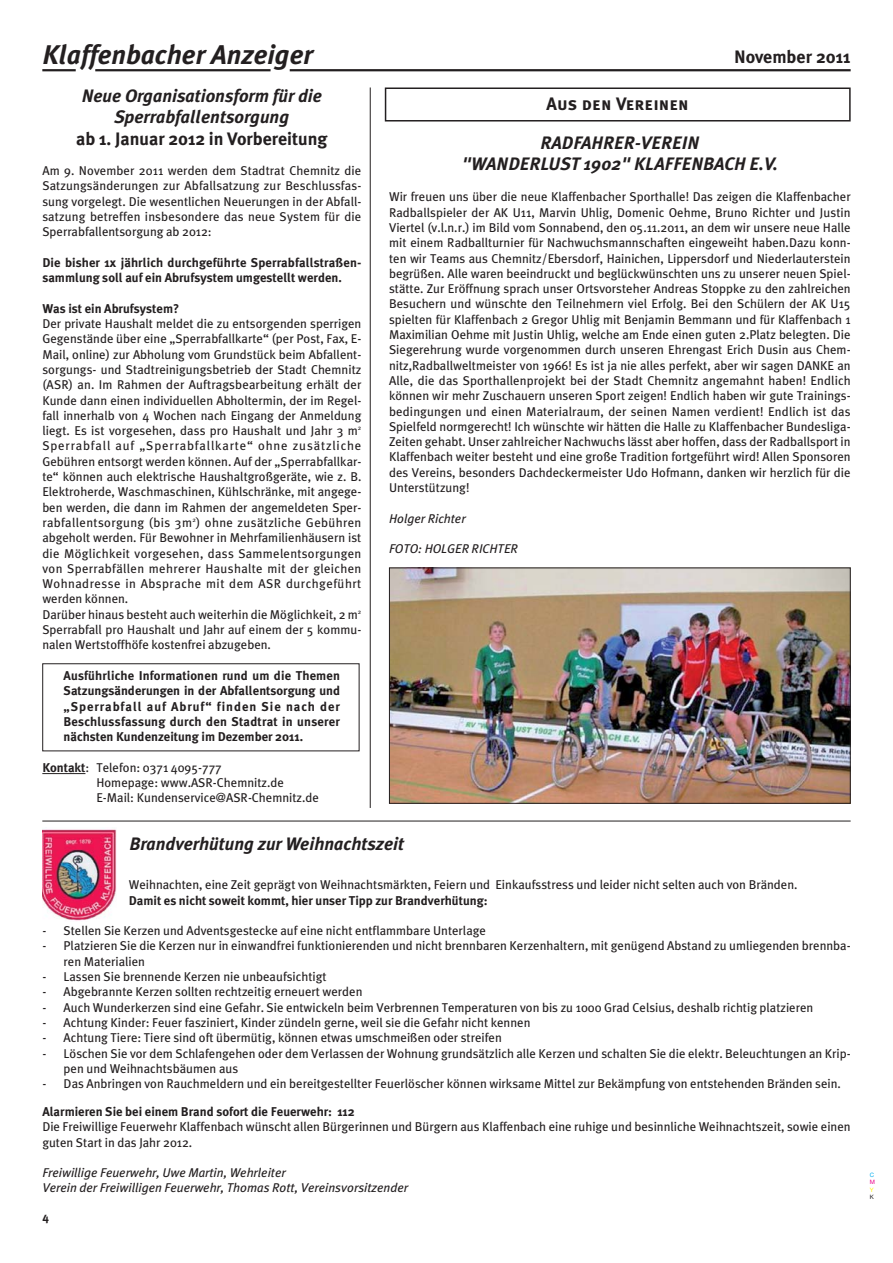
<style>
.page{position:relative;width:893px;height:1263px;background:#fff}
.page>*{position:absolute;margin:0;border:0;box-sizing:border-box;transform-origin:0 0}
.t1{font:italic 700 27px "Meta Plus";color:#231f20}
.t2{font:italic 700 18px/21.6px "Meta Plus";color:#231f20;text-align:center}
.t3{font:700 18px "Meta Plus";color:#231f20}
.t4{font:18px "Meta Plus Bold Caps";color:#231f20}
.t5{font:12.75px/15.3px "Meta Plus";color:#231f20}
.t6{font:700 12.75px/15.3px "Meta Plus";color:#231f20}
.t7{font:italic 12.75px/15.3px "Meta Plus";color:#231f20}
.t8{font:700 12px "Meta Plus";color:#231f20}
.t9{font:6px "Helvetica Neue";color:#00adef}
.t10{font:6px "Helvetica Neue";color:#ec008c}
.t11{font:6px "Helvetica Neue";color:#fff200}
.t12{font:6px "Helvetica Neue";color:#231f20}
.s1{font-weight:700}
</style>
<div class="page">
<hr style="left:42px;top:69px;width:34px;height:2px;background:#231f20">
<hr style="left:95px;top:69px;width:175px;height:2px;background:#231f20">
<hr style="left:290px;top:69px;width:560px;height:2px;background:#231f20">
<hr style="left:370px;top:88px;width:1px;height:720px;background:#231f20">
<hr style="left:42px;top:773px;width:43px;height:1px;background:#231f20">
<div style="left:42px;top:663px;width:317px;height:88px;border:1px solid #231f20"></div>
<div style="left:385px;top:88px;width:465px;height:34px;border:2px solid #231f20"></div>
<img style="left:391px;top:570px;width:457px;height:232px">
<div style="left:389px;top:568px;width:461px;height:236px;border:1px solid #231f20"></div>
<hr style="left:42px;top:821px;width:808px;height:1px;background:#231f20">
<img style="left:42px;top:829px;width:75px;height:92px">
<h1 class="t1" style="left:42px;top:45px;width:272px">Klaffenbacher Anzeiger</h1>
<h2 class="t3" style="left:734px;top:48px;width:118px">November 2011</h2>
<h2 class="t2" style="left:82px;top:87px;width:242px">Neue Organisationsform für die<br>Sperrabfallentsorgung</h2>
<h2 class="t3" style="left:76px;top:130px;width:253px">ab 1. Januar 2012 in Vorbereitung</h2>
<p class="t5" style="left:42px;top:164px;width:320px;text-align:justify">Am 9. November 2011 werden dem Stadtrat Chemnitz die Satzungsänderungen zur Abfallsatzung zur Beschlussfas&shy;sung vorgelegt. Die wesentlichen Neuerungen in der Abfall&shy;satzung betreffen insbesondere das neue System für die Sperrabfallentsorgung ab 2012:</p>
<p class="t6" style="left:42px;top:256px;width:320px">Die bisher 1x jährlich durchgeführte Sperrabfallstraßen&shy;sammlung soll auf ein Abrufsystem umgestellt werden.</p>
<p class="t6" style="left:42px;top:301px;width:138px">Was ist ein Abrufsystem?</p>
<p class="t5" style="left:42px;top:317px;width:320px">Der private Haushalt meldet die zu entsorgenden sperrigen Gegenstände über eine „Sperrabfallkarte“ (per Post, Fax, E-Mail, online) zur Abholung vom Grundstück beim Abfallent&shy;sorgungs- und Stadtreinigungsbetrieb der Stadt Chemnitz (ASR) an. Im Rahmen der Auftragsbearbeitung erhält der Kunde dann einen individuellen Abholtermin, der im Regel&shy;fall innerhalb von 4 Wochen nach Eingang der Anmeldung liegt. Es ist vorgesehen, dass pro Haushalt und Jahr 3 m<sup>2<br></sup>Sperrabfall auf „Sperrabfallkarte“ ohne zusätzliche Gebühren entsorgt werden können. Auf der „Sperrabfallkar&shy;te“ können auch elektrische Haushaltgroßgeräte, wie z. B.<br>Elektroherde, Waschmaschinen, Kühlschränke, mit angege&shy;ben werden, die dann im Rahmen der angemeldeten Sper&shy;rabfallentsorgung (bis 3m<sup>2</sup>) ohne zusätzliche Gebühren abgeholt werden. Für Bewohner in Mehrfamilienhäusern ist die Möglichkeit vorgesehen, dass Sammelentsorgungen von Sperrabfällen mehrerer Haushalte mit der gleichen Wohnadresse in Absprache mit dem ASR durchgeführt werden können.<br>Darüber hinaus besteht auch weiterhin die Möglichkeit, 2 m<sup>2<br></sup>Sperrabfall pro Haushalt und Jahr auf einem der 5 kommu&shy;nalen Wertstoffhöfe kostenfrei abzugeben.</p>
<p class="t6" style="left:64px;top:669px;width:278px;text-align:justify">Ausführliche Informationen rund um die Themen Satzungsänderungen in der Abfallentsorgung und „Sperrabfall auf Abruf“ finden Sie nach der Beschlussfassung durch den Stadtrat in unserer nächsten Kundenzeitung im Dezember 2011.</p>
<p class="t5" style="left:96px;top:760px;width:224px;text-indent:-54px"><span class="s1">Kontakt</span>: Telefon: 0371 4095-777<br>Homepage: www.ASR-Chemnitz.de<br>E-Mail: Kundenservice@ASR-Chemnitz.de</p>
<h2 class="t4" style="left:546px;top:93px;width:144px">Aus den Vereinen</h2>
<h2 class="t2" style="left:462px;top:134px;width:317px">RADFAHRER-VEREIN<br>"WANDERLUST 1902" KLAFFENBACH E.V.</h2>
<p class="t5" style="left:389px;top:190px;width:463px;text-align:justify">Wir freuen uns über die neue Klaffenbacher Sporthalle! Das zeigen die Klaffenbacher Radballspieler der AK U11, Marvin Uhlig, Domenic Oehme, Bruno Richter und Justin Viertel (v.l.n.r.) im Bild vom Sonnabend, den 05.11.2011, an dem wir unsere neue Halle mit einem Radballturnier für Nachwuchsmannschaften eingeweiht haben.Dazu konn&shy;ten wir Teams aus Chemnitz/Ebersdorf, Hainichen, Lippersdorf und Niederlauterstein begrüßen. Alle waren beeindruckt und beglückwünschten uns zu unserer neuen Spiel&shy;stätte. Zur Eröffnung sprach unser Ortsvorsteher Andreas Stoppke zu den zahlreichen Besuchern und wünschte den Teilnehmern viel Erfolg. Bei den Schülern der AK U15 spielten für Klaffenbach 2 Gregor Uhlig mit Benjamin Bemmann und für Klaffenbach 1<br>Maximilian Oehme mit Justin Uhlig, welche am Ende einen guten 2.Platz belegten. Die Siegerehrung wurde vorgenommen durch unseren Ehrengast Erich Dusin aus Chem&shy;nitz,Radballweltmeister von 1966! Es ist ja nie alles perfekt, aber wir sagen DANKE an Alle, die das Sporthallenprojekt bei der Stadt Chemnitz angemahnt haben! Endlich können wir mehr Zuschauern unseren Sport zeigen! Endlich haben wir gute Trainings&shy;bedingungen und einen Materialraum, der seinen Namen verdient! Endlich ist das Spielfeld normgerecht! Ich wünschte wir hätten die Halle zu Klaffenbacher Bundesliga-Zeiten gehabt. Unser zahlreicher Nachwuchs lässt aber hoffen, dass der Radballsport in Klaffenbach weiter besteht und eine große Tradition fortgeführt wird! Allen Sponsoren des Vereins, besonders Dachdeckermeister Udo Hofmann, danken wir herzlich für die Unterstützung!</p>
<p class="t7" style="left:389px;top:511px;width:78px">Holger Richter</p>
<p class="t7" style="left:389px;top:542px;width:130px">FOTO: HOLGER RICHTER</p>
<h2 class="t2" style="left:129px;top:835px;width:276px">Brandverhütung zur Weihnachtszeit</h2>
<p class="t5" style="left:129px;top:878px;width:670px">Weihnachten, eine Zeit geprägt von Weihnachtsmärkten, Feiern und Einkaufsstress und leider nicht selten auch von Bränden.</p>
<p class="t6" style="left:129px;top:893px;width:360px">Damit es nicht soweit kommt, hier unser Tipp zur Brandverhütung:</p>
<p class="t5" style="left:42px;top:924px;width:445px">- Stellen Sie Kerzen und Adventsgestecke auf eine nicht entflammbare Unterlage</p>
<p class="t5" style="left:64px;top:939px;width:788px;text-indent:-21px">- Platzieren Sie die Kerzen nur in einwandfrei funktionierenden und nicht brennbaren Kerzenhaltern, mit genügend Abstand zu umliegenden brennba&shy;ren Materialien</p>
<p class="t5" style="left:42px;top:970px;width:286px">- Lassen Sie brennende Kerzen nie unbeaufsichtigt</p>
<p class="t5" style="left:42px;top:985px;width:322px">- Abgebrannte Kerzen sollten rechtzeitig erneuert werden</p>
<p class="t5" style="left:42px;top:1000px;width:772px">- Auch Wunderkerzen sind eine Gefahr. Sie entwickeln beim Verbrennen Temperaturen von bis zu 1000 Grad Celsius, deshalb richtig platzieren</p>
<p class="t5" style="left:42px;top:1015px;width:489px">- Achtung Kinder: Feuer fasziniert, Kinder zündeln gerne, weil sie die Gefahr nicht kennen</p>
<p class="t5" style="left:42px;top:1031px;width:461px">- Achtung Tiere: Tiere sind oft übermütig, können etwas umschmeißen oder streifen</p>
<p class="t5" style="left:64px;top:1046px;width:788px;text-indent:-21px">- Löschen Sie vor dem Schlafengehen oder dem Verlassen der Wohnung grundsätzlich alle Kerzen und schalten Sie die elektr. Beleuchtungen an Krip&shy;pen und Weihnachtsbäumen aus</p>
<p class="t5" style="left:42px;top:1077px;width:800px">- Das Anbringen von Rauchmeldern und ein bereitgestellter Feuerlöscher können wirksame Mittel zur Bekämpfung von entstehenden Bränden sein.</p>
<p class="t6" style="left:42px;top:1105px;width:314px">Alarmieren Sie bei einem Brand sofort die Feuerwehr: 112</p>
<p class="t5" style="left:42px;top:1120px;width:809px">Die Freiwillige Feuerwehr Klaffenbach wünscht allen Bürgerinnen und Bürgern aus Klaffenbach eine ruhige und besinnliche Weihnachtszeit, sowie einen guten Start in das Jahr 2012.</p>
<p class="t7" style="left:42px;top:1166px;width:367px">Freiwillige Feuerwehr, Uwe Martin, Wehrleiter<br>Verein der Freiwilligen Feuerwehr, Thomas Rott, Vereinsvorsitzender</p>
<p class="t8" style="left:42px;top:1212px;width:8px">4</p>
<p class="t9" style="left:869px;top:1173px;width:6px">C</p>
<p class="t10" style="left:869px;top:1180px;width:7px">M</p>
<p class="t11" style="left:869px;top:1187px;width:5px">Y</p>
<p class="t12" style="left:869px;top:1195px;width:6px">K</p>
</div>
